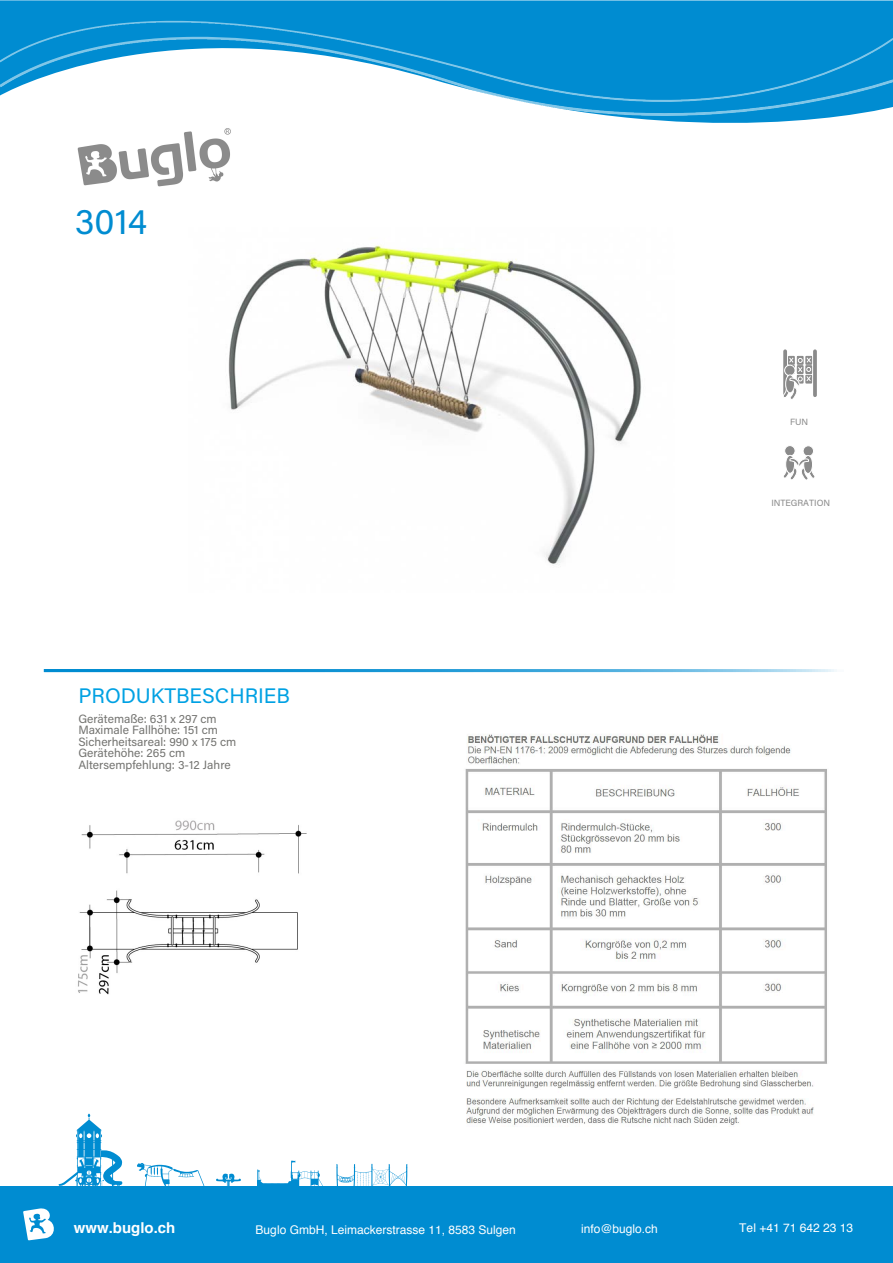
<style>
.page{position:relative;width:893px;height:1263px;background:#fff}
.page>*{position:absolute;margin:0;border:0;box-sizing:border-box;transform-origin:0 0}
.t1{font:36px "Acumin Pro";color:#008cd1}
.t2{font:21px "Acumin Pro";color:#00a1e3}
.t3{font:700 15px "Helvetica";color:#fff}
.t4{font:12px/11.6px "Acumin Pro";color:#737370}
.t5{font:12px "Helvetica";color:#fff}
.t6{font:9px "Acumin Pro";color:#8a8a8a}
</style>
<div class="page">
<img style="left:228px;top:245px;width:413px;height:320px">
<svg style="left:0;top:0;width:893px;height:123px;fill:#008cd1"></svg>
<img style="left:0;top:102px;width:893px;height:14px">
<img style="left:0;top:21px;width:893px;height:81px">
<hr style="left:44px;top:669px;width:807px;height:3px;background:#008cd1">
<div style="left:0;top:1186px;width:893px;height:77px;background:#008cd1"></div>
<svg style="left:257px;top:1161px;width:66px;height:25px"></svg>
<svg style="left:216px;top:1173px;width:25px;height:13px"></svg>
<svg style="left:336px;top:1163px;width:72px;height:23px"></svg>
<svg style="left:59px;top:1113px;width:63px;height:73px"></svg>
<svg style="left:137px;top:1163px;width:68px;height:23px"></svg>
<svg style="left:23px;top:1208px;width:31px;height:32px"></svg>
<img style="left:74px;top:119px;width:160px;height:68px">
<img style="left:465px;top:734px;width:362px;height:393px">
<div style="left:784px;top:445px;width:11px;height:11px;background:#8a8a8a;border:1px solid #fff;border-radius:50%"></div>
<div style="left:803px;top:445px;width:11px;height:12px;background:#8a8a8a;border:1px solid #fff;border-radius:50%"></div>
<svg style="left:783px;top:457px;width:32px;height:23px"></svg>
<svg style="left:783px;top:351px;width:4px;height:4px"></svg>
<hr style="left:813px;top:351px;width:4px;height:44px;background:#919191">
<svg style="left:783px;top:355px;width:29px;height:44px"></svg>
<img style="left:78px;top:820px;width:228px;height:175px">
<h1 class="t1" style="left:75px;top:197px;width:74px">3014</h1>
<h2 class="t2" style="left:78px;top:681px;width:213px">PRODUKTBESCHRIEB</h2>
<p class="t4" style="left:78px;top:712px;width:160px">Gerätemaße: 631 x 297 cm<br>Maximale Fallhöhe: 151 cm<br>Sicherheitsareal: 990 x 175 cm<br>Gerätehöhe: 265 cm<br>Altersempfehlung: 3-12 Jahre</p>
<p class="t6" style="left:790px;top:416px;width:20px">FUN</p>
<p class="t6" style="left:771px;top:497px;width:60px">INTEGRATION</p>
<p class="t3" style="left:74px;top:1216px;width:103px">www.buglo.ch</p>
<p class="t5" style="left:256px;top:1220px;width:262px">Buglo GmbH, Leimackerstrasse 11, 8583 Sulgen</p>
<p class="t5" style="left:581px;top:1220px;width:78px">info@buglo.ch</p>
<p class="t5" style="left:739px;top:1219px;width:115px">Tel +41 71 642 23 13</p>
</div>
